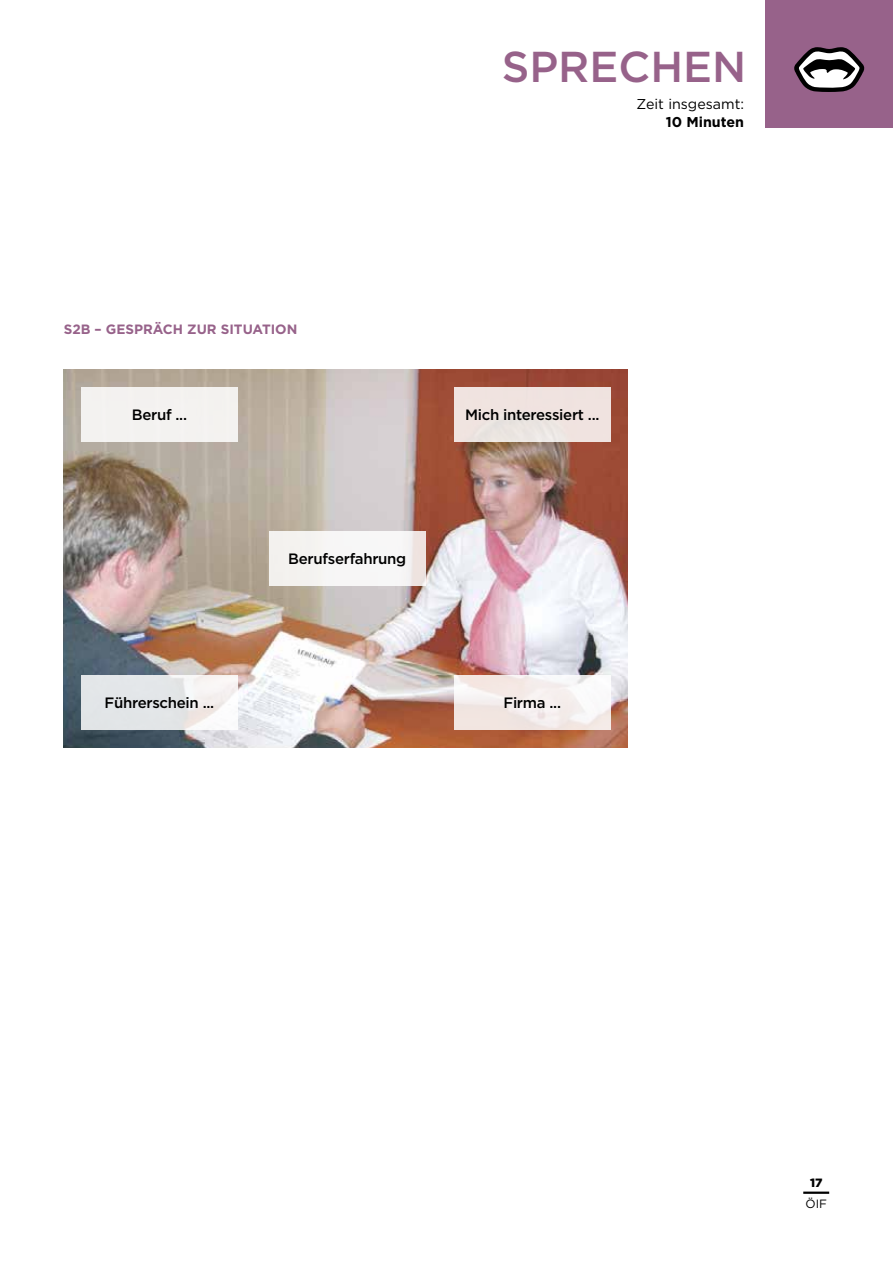
<style>
.page{position:relative;width:893px;height:1263px;background:#fff}
.page>*{position:absolute;margin:0;border:0;box-sizing:border-box;transform-origin:0 0}
.t1{font:500 43.2px "Gotham";color:#97628a}
.t2{font:500 15px "Gotham";letter-spacing:-.02em;color:#000}
.t3{font:14.25px "Gotham";color:#000}
.t4{font:700 14.25px "Gotham";color:#000}
.t5{font:700 13.5px "Gotham";color:#97628a}
.t6{font:12px "Gotham";color:#000}
.t7{font:900 12px "Gotham";color:#000}
</style>
<div class="page">
<hr style="left:803px;top:1191px;width:26px;height:3px;background:#000">
<div style="left:765px;top:0;width:128px;height:128px;background:#97628a"></div>
<svg style="left:794px;top:47px;width:71px;height:45px"></svg>
<img style="left:64px;top:370px;width:563px;height:378px">
<div style="left:81px;top:388px;width:157px;height:54px;background:#f3f2f0"></div>
<svg style="left:81px;top:676px;width:157px;height:54px;fill:#e3e6e8"></svg>
<svg style="left:454px;top:676px;width:157px;height:54px"></svg>
<div style="left:454px;top:388px;width:157px;height:54px;background:#f0e3e0"></div>
<svg style="left:269px;top:532px;width:157px;height:54px;fill:#f6f5f5"></svg>
<h1 class="t1" style="left:502px;top:38px;width:246px">Sprech en</h1>
<p class="t3" style="left:637px;top:95px;width:109px">Zeit insgesamt:</p>
<p class="t4" style="left:666px;top:113px;width:80px">10 MINUTEN</p>
<p class="t5" style="left:64px;top:320px;width:235px">S2B – GESPRÄCH ZUR SITUATION</p>
<p class="t2" style="left:132px;top:405px;width:57px">Beruf ...</p>
<p class="t2" style="left:288px;top:549px;width:119px">Berufserfahrung</p>
<p class="t2" style="left:465px;top:405px;width:136px">Mich interessiert ...</p>
<p class="t2" style="left:105px;top:693px;width:111px">Führerschein ...</p>
<p class="t2" style="left:503px;top:693px;width:59px">Firma ...</p>
<p class="t7" style="left:810px;top:1175px;width:14px">17</p>
<p class="t6" style="left:805px;top:1196px;width:23px">ÖIF</p>
</div>
